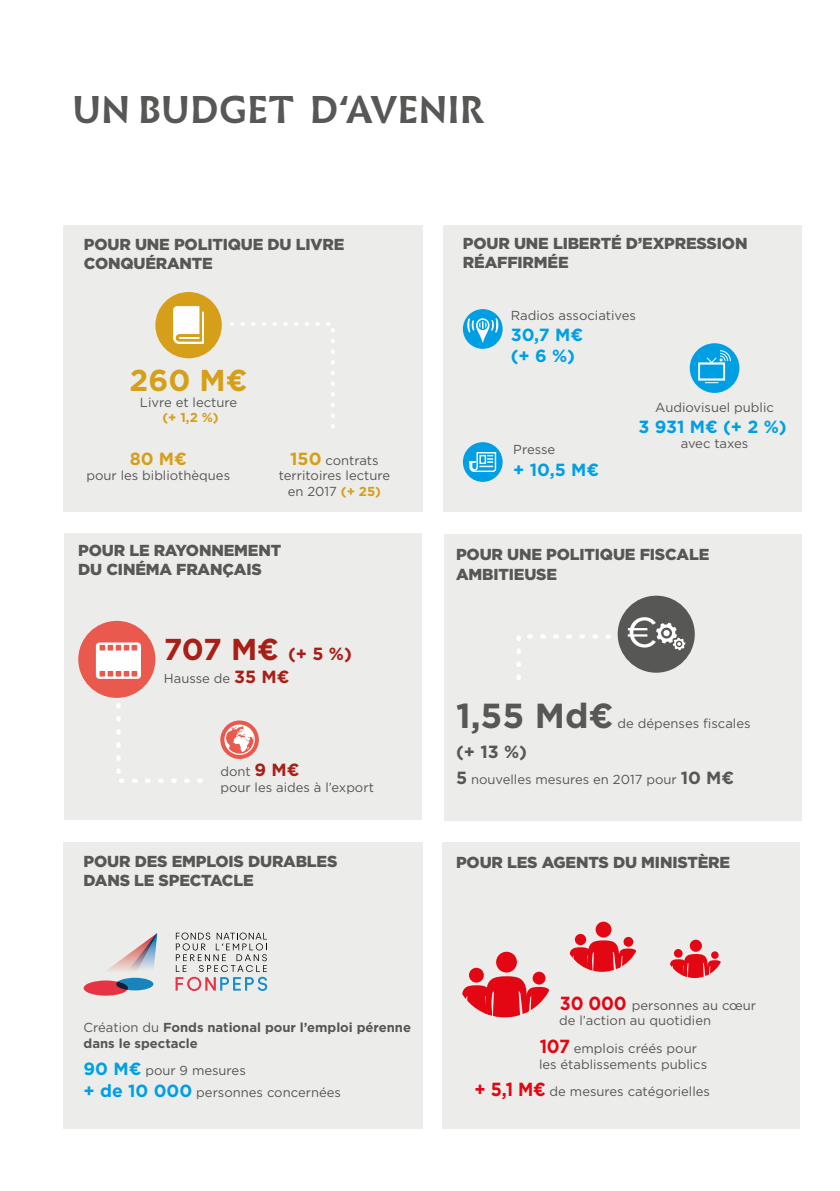
<style>
.page{position:relative;width:840px;height:1191px;background:#fff}
.page>*{position:absolute;margin:0;border:0;box-sizing:border-box;transform-origin:0 0}
.t1{font:700 36px "Infini";color:#575756}
.t2{font:700 34.8px "Gotham";color:#575756}
.t3{font:700 30.2px "Gotham";color:#a71f17}
.t4{font:700 30.2px "Gotham";color:#d59f1a}
.t5{font:700 17.6px/21.2px "Gotham";color:#009fe3}
.t6{font:700 17.6px "Gotham";color:#575756}
.t7{font:700 17.6px "Gotham";color:#d59f1a}
.t8{font:900 16px/19.2px "Gotham";letter-spacing:-.01em;color:#575756}
.t9{font:13px/15.6px "Gotham";color:#575656}
.t10{font:700 13px/15.6px "Gotham";color:#575656}
.t11{font:700 13px "Gotham";color:#d59f1a}
.s1{font-weight:700;font-size:17.6px;color:#d59f1a}
.s2{font-weight:700;color:#d59f1a}
.s3{font-size:17.6px}
.s4{font-weight:700;font-size:17.6px;color:#a71f17}
.s5{font-weight:700;font-size:17.6px;color:#575756}
.s6{font-weight:400}
.s7{font-weight:700;font-size:17.6px;color:#009fe3}
.s8{font-weight:700;font-size:19px;color:#e30613}
</style>
<div class="page">
<div style="left:65px;top:533px;width:356px;height:287px;background:#ecedea"></div>
<div style="left:63px;top:225px;width:359px;height:286px;background:#ecedea"></div>
<div style="left:443px;top:534px;width:358px;height:287px;background:#ecedea"></div>
<div style="left:64px;top:842px;width:358px;height:286px;background:#ecedea"></div>
<div style="left:442px;top:842px;width:357px;height:286px;background:#ecedea"></div>
<div style="left:443px;top:225px;width:358px;height:286px;background:#ecedea"></div>
<div style="left:155px;top:292px;width:67px;height:66px;background:#d59f1a;border-radius:50%"></div>
<div style="left:462px;top:309px;width:40px;height:40px;background:#009fe3;border-radius:50%"></div>
<div style="left:689px;top:343px;width:50px;height:50px;background:#009fe3;border-radius:50%"></div>
<div style="left:462px;top:442px;width:40px;height:40px;background:#009fe3;border-radius:50%"></div>
<div style="left:78px;top:621px;width:77px;height:77px;background:#ea594d;border-radius:50%"></div>
<svg style="left:220px;top:720px;width:39px;height:39px"></svg>
<svg style="left:224px;top:724px;width:31px;height:31px"></svg>
<div style="left:496px;top:951px;width:20px;height:21px;background:#e30613;border-radius:50%"></div>
<svg style="left:532px;top:971px;width:13px;height:13px"></svg>
<svg style="left:468px;top:967px;width:15px;height:15px"></svg>
<svg style="left:462px;top:976px;width:88px;height:41px"></svg>
<div style="left:595px;top:921px;width:16px;height:16px;background:#e30613;border-radius:50%"></div>
<svg style="left:623px;top:937px;width:10px;height:9px"></svg>
<div style="left:574px;top:934px;width:12px;height:11px;background:#e30613;border-radius:50%"></div>
<svg style="left:569px;top:940px;width:68px;height:31px"></svg>
<div style="left:689px;top:939px;width:12px;height:13px;background:#e30613;border-radius:50%"></div>
<svg style="left:710px;top:951px;width:8px;height:8px"></svg>
<div style="left:673px;top:949px;width:9px;height:8px;background:#e30613;border-radius:50%"></div>
<svg style="left:670px;top:954px;width:51px;height:24px"></svg>
<div style="left:617px;top:595px;width:77px;height:77px;background:#575756;border-radius:50%"></div>
<svg style="left:517px;top:617px;width:168px;height:63px"></svg>
<svg style="left:230px;top:322px;width:105px;height:107px"></svg>
<svg style="left:173px;top:306px;width:31px;height:38px"></svg>
<svg style="left:466px;top:318px;width:32px;height:25px"></svg>
<svg style="left:116px;top:703px;width:87px;height:80px"></svg>
<svg style="left:697px;top:350px;width:33px;height:33px"></svg>
<svg style="left:96px;top:642px;width:45px;height:37px"></svg>
<div style="left:84px;top:980px;width:44px;height:15px;background:#e73445;border-radius:50%"></div>
<svg style="left:116px;top:977px;width:37px;height:13px"></svg>
<svg style="left:84px;top:933px;width:73px;height:55px"></svg>
<svg style="left:175px;top:932px;width:92px;height:59px"></svg>
<svg style="left:469px;top:452px;width:27px;height:20px"></svg>
<div style="left:479px;top:455px;width:7px;height:9px;border:1px solid #fff"></div>
<h1 class="t1" style="left:72px;top:82px;width:414px">UN BUDGET D‘AVENIR</h1>
<p class="t8" style="left:84px;top:234px;width:262px">POUR UNE POLITIQUE DU LIVRE<br>CONQUÉRANTE</p>
<h3 class="t4" style="left:129px;top:360px;width:119px">260 M€</h3>
<p class="t9" style="left:140px;top:394px;width:99px">Livre et lecture</p>
<p class="t11" style="left:162px;top:409px;width:58px">(+ 1,2 %)</p>
<h3 class="t7" style="left:130px;top:447px;width:59px">80 M€</h3>
<p class="t9" style="left:86px;top:467px;width:145px">pour les bibliothèques</p>
<p class="t9" style="left:278px;top:452px;width:113px;text-align:center"><span class="s1">150</span> contrats territoires lecture en 2017 <span class="s2">(+ 25)</span></p>
<p class="t8" style="left:78px;top:541px;width:204px">POUR LE RAYONNEMENT<br>DU CINÉMA FRANÇAIS</p>
<h3 class="t3" style="left:164px;top:629px;width:189px">707 M€ <span class="s3">(+ 5 %)</span></h3>
<p class="t9" style="left:164px;top:670px;width:127px">Hausse de <span class="s4">35 M€</span></p>
<p class="t9" style="left:220px;top:763px;width:155px">dont <span class="s4">9 M€<br></span>pour les aides à l’export</p>
<p class="t8" style="left:462px;top:233px;width:286px">POUR UNE LIBERTÉ D’EXPRESSION<br>RÉAFFIRMÉE</p>
<p class="t9" style="left:510px;top:307px;width:127px">Radios associatives</p>
<h3 class="t5" style="left:510px;top:324px;width:74px">30,7 M€ (+ 6 %)</h3>
<p class="t9" style="left:513px;top:442px;width:43px">Presse</p>
<h3 class="t5" style="left:513px;top:458px;width:87px">+ 10,5 M€</h3>
<p class="t9" style="left:655px;top:399px;width:120px">Audiovisuel public</p>
<h3 class="t5" style="left:638px;top:416px;width:150px">3 931 M€ (+ 2 %)</h3>
<p class="t9" style="left:680px;top:436px;width:69px">avec taxes</p>
<p class="t8" style="left:456px;top:545px;width:255px">POUR UNE POLITIQUE FISCALE<br>AMBITIEUSE</p>
<h2 class="t2" style="left:456px;top:692px;width:159px">1,55 Md€</h2>
<p class="t9" style="left:617px;top:715px;width:134px">de dépenses fiscales</p>
<h3 class="t6" style="left:456px;top:740px;width:73px">(+ 13 %)</h3>
<p class="t9" style="left:456px;top:771px;width:279px"><span class="s5">5</span> nouvelles mesures en 2017 pour <span class="s5">10 M€</span></p>
<p class="t8" style="left:84px;top:852px;width:255px">POUR DES EMPLOIS DURABLES<br>DANS LE SPECTACLE</p>
<p class="t8" style="left:456px;top:853px;width:275px">POUR LES AGENTS DU MINISTÈRE</p>
<p class="t10" style="left:84px;top:1019px;width:329px"><span class="s6">Création du</span> Fonds national pour l’emploi pérenne dans le spectacle</p>
<p class="t9" style="left:84px;top:1060px;width:259px;line-height:21.2px"><span class="s7">90 M€</span> pour 9 mesures<br><span class="s7">+ de 10 000</span> personnes concernées</p>
<p class="t9" style="left:559px;top:996px;width:198px"><span class="s8">30 000</span> personnes au cœur de l’action au quotidien</p>
<p class="t9" style="left:538px;top:1040px;width:169px"><span class="s8">107</span> emplois créés pour les établissements publics</p>
<p class="t9" style="left:474px;top:1083px;width:237px"><span class="s8">+ 5,1 M€</span> de mesures catégorielles</p>
</div>
